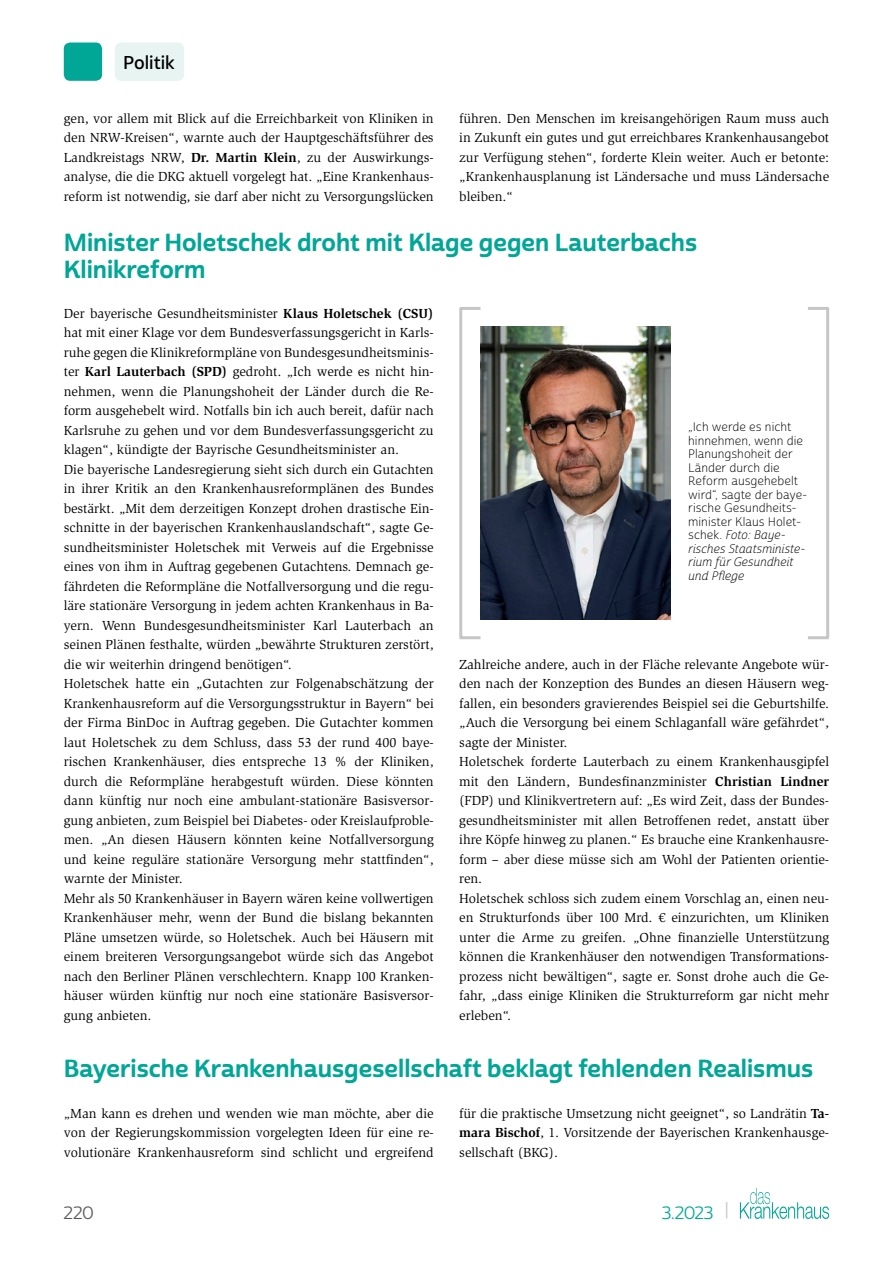
<style>
.page{position:relative;width:893px;height:1263px;background:#fff}
.page>*{position:absolute;margin:0;border:0;box-sizing:border-box;transform-origin:0 0}
.t1{font:24px/27px "Cabrito Sans Nor Bol";color:#00a696}
.t2{font:18px "Cabrito Sans Nor Dem";letter-spacing:-.005em;color:#000}
.t3{font:17.25px "Cabrito Sans Nor Reg";color:#00a696}
.t4{font:17.25px "Cabrito Sans Nor Reg";color:#575756}
.t5{font:13.5px/19.5px "Slimbach Std";color:#000;text-align:justify}
.t6{font:12px/13.5px "Cabrito Sans Nor Lig";color:#000}
.t7{font:12px/13.5px "Cabrito Sans Nor Lig It";color:#000}
.s1{font-weight:700}
.s2{font-family:"Cabrito Sans Nor Lig"}
.s3{font-size:18.9px;color:#c6c6c6}
</style>
<div class="page">
<div style="left:115px;top:43px;width:69px;height:38px;background:#e7f4f2;border-radius:6px"></div>
<svg style="left:740px;top:1188px;width:89px;height:31px"></svg>
<div style="left:64px;top:43px;width:38px;height:38px;background:#00a696;border-radius:6px"></div>
<div style="left:459px;top:307px;width:23px;height:332px;border:3px solid #c6c6c6"></div>
<div style="left:806px;top:307px;width:23px;height:332px;border:3px solid #c6c6c6"></div>
<img style="left:480px;top:326px;width:190px;height:293px">
<h2 class="t2" style="left:123px;top:51px;width:53px">Politik</h2>
<p class="t5" style="left:64px;top:109px;width:371px">gen, vor allem mit Blick auf die Erreichbarkeit von Kliniken in den NRW-Kreisen“, warnte auch der Hauptgeschäftsführer des Landkreistags NRW, <span class="s1">Dr. Martin Klein</span>, zu der Auswirkungs&shy;analyse, die die DKG aktuell vorgelegt hat. „Eine Krankenhaus&shy;reform ist notwendig, sie darf aber nicht zu Versorgungslücken</p>
<p class="t5" style="left:459px;top:109px;width:371px">führen. Den Menschen im kreisangehörigen Raum muss auch in Zukunft ein gutes und gut erreichbares Krankenhausangebot zur Verfügung stehen“, forderte Klein weiter. Auch er betonte: „Krankenhausplanung ist Ländersache und muss Ländersache bleiben.“</p>
<h1 class="t1" style="left:64px;top:230px;width:635px">Minister Holetschek droht mit Klage gegen Lauterbachs<br>Klinikreform</h1>
<p class="t5" style="left:64px;top:304px;width:371px;text-align:left">Der bayerische Gesundheitsminister <span class="s1">Klaus Holetschek (CSU) </span>hat mit einer Klage vor dem Bundesverfassungsgericht in Karls&shy;ruhe gegen die Klinikreformpläne von Bundesgesundheitsminis&shy;ter <span class="s1">Karl Lauterbach (SPD)</span> gedroht. „Ich werde es nicht hin&shy;nehmen, wenn die Planungshoheit der Länder durch die Re&shy;form ausgehebelt wird. Notfalls bin ich auch bereit, dafür nach Karlsruhe zu gehen und vor dem Bundesverfassungsgericht zu klagen“, kündigte der Bayrische Gesundheitsminister an.<br>Die bayerische Landesregierung sieht sich durch ein Gutachten in ihrer Kritik an den Krankenhausreformplänen des Bundes bestärkt. „Mit dem derzeitigen Konzept drohen drastische Ein&shy;schnitte in der bayerischen Krankenhauslandschaft“, sagte Ge&shy;sundheitsminister Holetschek mit Verweis auf die Ergebnisse eines von ihm in Auftrag gegebenen Gutachtens. Demnach ge&shy;fährdeten die Reformpläne die Notfallversorgung und die regu&shy;läre stationäre Versorgung in jedem achten Krankenhaus in Ba&shy;yern. Wenn Bundesgesundheitsminister Karl Lauterbach an seinen Plänen festhalte, würden „bewährte Strukturen zerstört, die wir weiterhin dringend benötigen“.<br>Holetschek hatte ein „Gutachten zur Folgenabschätzung der Krankenhausreform auf die Versorgungsstruktur in Bayern“ bei der Firma BinDoc in Auftrag gegeben. Die Gutachter kommen laut Holetschek zu dem Schluss, dass 53 der rund 400 baye&shy;rischen Krankenhäuser, dies entspreche 13 % der Kliniken, durch die Reformpläne herabgestuft würden. Diese könnten dann künftig nur noch eine ambulant-stationäre Basisversor&shy;gung anbieten, zum Beispiel bei Diabetes- oder Kreislaufproble&shy;men. „An diesen Häusern könnten keine Notfallversorgung und keine reguläre stationäre Versorgung mehr stattfinden“, warnte der Minister.<br>Mehr als 50 Krankenhäuser in Bayern wären keine vollwertigen Krankenhäuser mehr, wenn der Bund die bislang bekannten Pläne umsetzen würde, so Holetschek. Auch bei Häusern mit einem breiteren Versorgungsangebot würde sich das Angebot nach den Berliner Plänen verschlechtern. Knapp 100 Kranken&shy;häuser würden künftig nur noch eine stationäre Basisversor&shy;gung anbieten.</p>
<p class="t6" style="left:688px;top:421px;width:121px">„Ich werde es nicht hinnehmen, wenn die<br>Planungshoheit der<br>Länder durch die<br>Reform ausgehebelt wird“, sagte der baye&shy;rische Gesundheits&shy;minister Klaus Holet-</p>
<p class="t7" style="left:688px;top:529px;width:118px"><span class="s2">schek.</span> Foto: Baye&shy;risches Staatsministe&shy;rium für Gesundheit und Pflege</p>
<p class="t5" style="left:459px;top:654px;width:371px;text-align:left">Zahlreiche andere, auch in der Fläche relevante Angebote wür&shy;den nach der Konzeption des Bundes an diesen Häusern weg&shy;fallen, ein besonders gravierendes Beispiel sei die Geburtshilfe. „Auch die Versorgung bei einem Schlaganfall wäre gefährdet“, sagte der Minister.<br>Holetschek forderte Lauterbach zu einem Krankenhausgipfel mit den Ländern, Bundesfinanzminister <span class="s1">Christian Lindner </span>(FDP) und Klinikvertretern auf: „Es wird Zeit, dass der Bundes&shy;gesundheitsminister mit allen Betroffenen redet, anstatt über ihre Köpfe hinweg zu planen.“ Es brauche eine Krankenhausre&shy;form – aber diese müsse sich am Wohl der Patienten orientie&shy;ren.<br>Holetschek schloss sich zudem einem Vorschlag an, einen neu&shy;en Strukturfonds über 100 Mrd. € einzurichten, um Kliniken unter die Arme zu greifen. „Ohne finanzielle Unterstützung können die Krankenhäuser den notwendigen Transformations&shy;prozess nicht bewältigen“, sagte er. Sonst drohe auch die Ge&shy;fahr, „dass einige Kliniken die Strukturreform gar nicht mehr erleben“.</p>
<h1 class="t1" style="left:64px;top:1056px;width:751px">Bayerische Krankenhausgesellschaft beklagt fehlenden Realismus</h1>
<p class="t5" style="left:64px;top:1103px;width:371px">„Man kann es drehen und wenden wie man möchte, aber die von der Regierungskommission vorgelegten Ideen für eine re&shy;volutionäre Krankenhausreform sind schlicht und ergreifend</p>
<p class="t5" style="left:459px;top:1103px;width:371px">für die praktische Umsetzung nicht geeignet“, so Landrätin <span class="s1">Ta&shy;mara Bischof</span>, 1. Vorsitzende der Bayerischen Krankenhausge&shy;sellschaft (BKG).</p>
<p class="t4" style="left:64px;top:1202px;width:31px">220</p>
<p class="t3" style="left:662px;top:1202px;width:69px">3.2023 <span class="s3">|</span></p>
</div>
